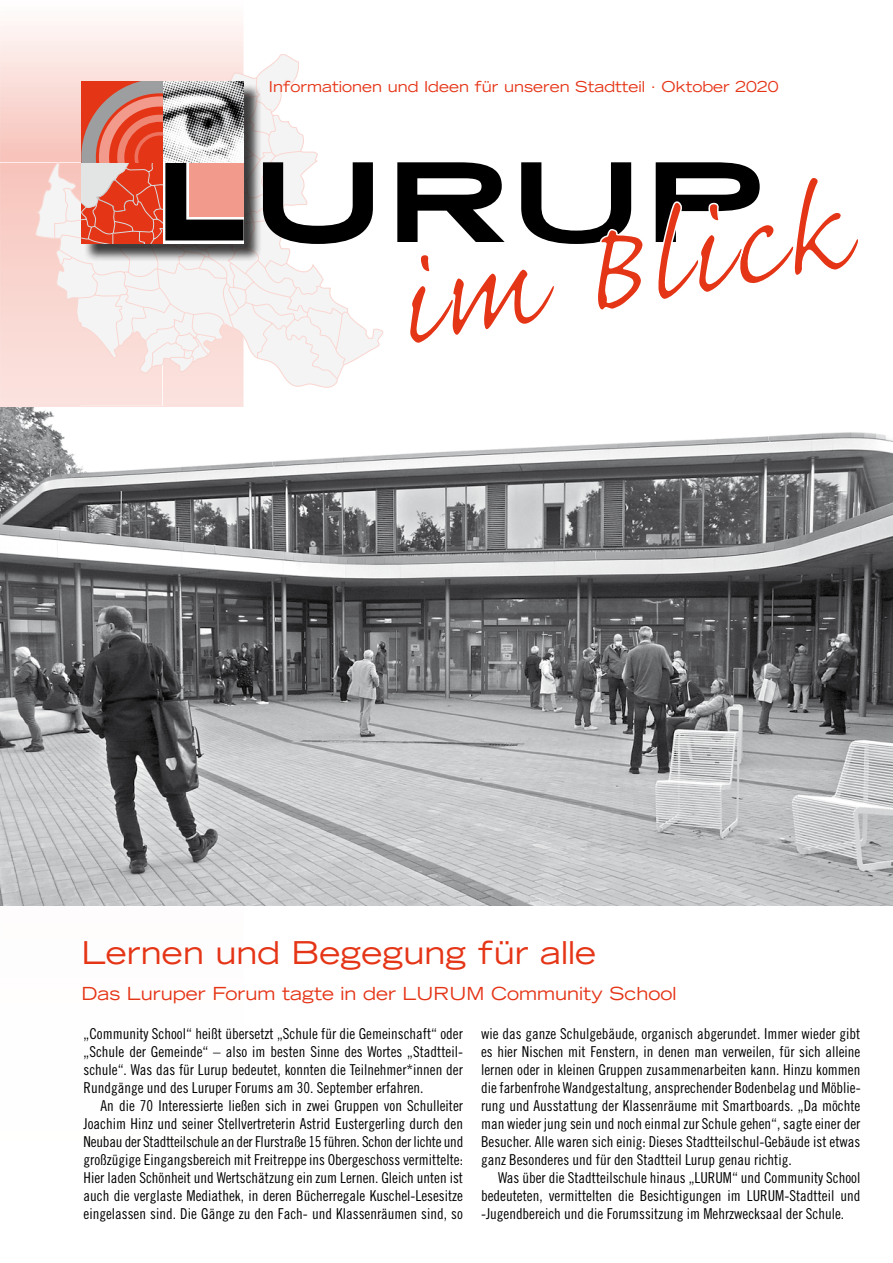
<style>
.page{position:relative;width:893px;height:1263px;background:#fff}
.page>*{position:absolute;margin:0;border:0;box-sizing:border-box;transform-origin:0 0}
.t1{font:expanded 31.5px "Trade Gothic LH";color:#e53517}
.t2{font:expanded 18px "Trade Gothic LH";color:#e53517}
.t3{font:15px/18px "Trade Gothic Cond Eighteen";color:#000;text-align:justify}
.t4{font:expanded 15px "Trade Gothic LH";color:#e53517}
</style>
<div class="page">
<svg style="left:0;top:21px;width:244px;height:387px"></svg>
<svg style="left:656px;top:162px;width:101px;height:14px"></svg>
<svg style="left:27px;top:53px;width:357px;height:335px"></svg>
<svg style="left:54px;top:77px;width:294px;height:302px"></svg>
<svg style="left:263px;top:162px;width:110px;height:82px"></svg>
<svg style="left:521px;top:162px;width:110px;height:14px"></svg>
<svg style="left:397px;top:162px;width:103px;height:80px"></svg>
<div style="left:83px;top:83px;width:179px;height:179px;background:#000;opacity:.75"></div>
<svg style="left:409px;top:176px;width:449px;height:167px"></svg>
<svg style="left:81px;top:81px;width:163px;height:162px"></svg>
<img style="left:0;top:408px;width:893px;height:498px">
<p class="t4" style="left:269px;top:76px;width:511px">Informationen und Ideen für unseren Stadtteil · Oktober 2020</p>
<h1 class="t1" style="left:81px;top:931px;width:516px">Lernen und Begegung für alle</h1>
<p class="t2" style="left:81px;top:981px;width:597px">Das Luruper Forum tagte in der LURUM Community School</p>
<p class="t3" style="left:84px;top:1025px;width:381px">„Community School“ heißt übersetzt „Schule für die Gemeinschaft“ oder „Schule der Gemeinde“ – also im besten Sinne des Wortes „Stadtteil&shy;schule“. Was das für Lurup bedeutet, konnten die Teilnehmer*innen der Rundgänge und des Luruper Forums am 30. September erfahren.</p>
<p class="t3" style="left:84px;top:1097px;width:381px;text-indent:17px">An die 70 Interessierte ließen sich in zwei Gruppen von Schulleiter Joachim Hinz und seiner Stellvertreterin Astrid Eustergerling durch den Neubau der Stadtteilschule an der Flurstraße 15 führen. Schon der lichte und großzügige Eingangsbereich mit Freitreppe ins Obergeschoss vermittelte:<br>Hier laden Schönheit und Wertschätzung ein zum Lernen. Gleich unten ist auch die verglaste Mediathek, in deren Bücherregale Kuschel-Lesesitze eingelassen sind. Die Gänge zu den Fach- und Klassenräumen sind, so</p>
<p class="t3" style="left:481px;top:1025px;width:381px">wie das ganze Schulgebäude, organisch abgerundet. Immer wieder gibt es hier Nischen mit Fenstern, in denen man verweilen, für sich alleine lernen oder in kleinen Gruppen zusammenarbeiten kann. Hinzu kommen die farbenfrohe Wandgestaltung, ansprechender Bodenbelag und Möblie&shy;rung und Ausstattung der Klassenräume mit Smartboards. „Da möchte man wieder jung sein und noch einmal zur Schule gehen“, sagte einer der Besucher. Alle waren sich einig: Dieses Stadtteilschul-Gebäude ist etwas ganz Besonderes und für den Stadtteil Lurup genau richtig.</p>
<p class="t3" style="left:481px;top:1169px;width:381px;text-indent:17px">Was über die Stadtteilschule hinaus „LURUM“ und Community School bedeuteten, vermittelten die Besichtigungen im LURUM-Stadtteil und -Jugendbereich und die Forumssitzung im Mehrzwecksaal der Schule.</p>
</div>
